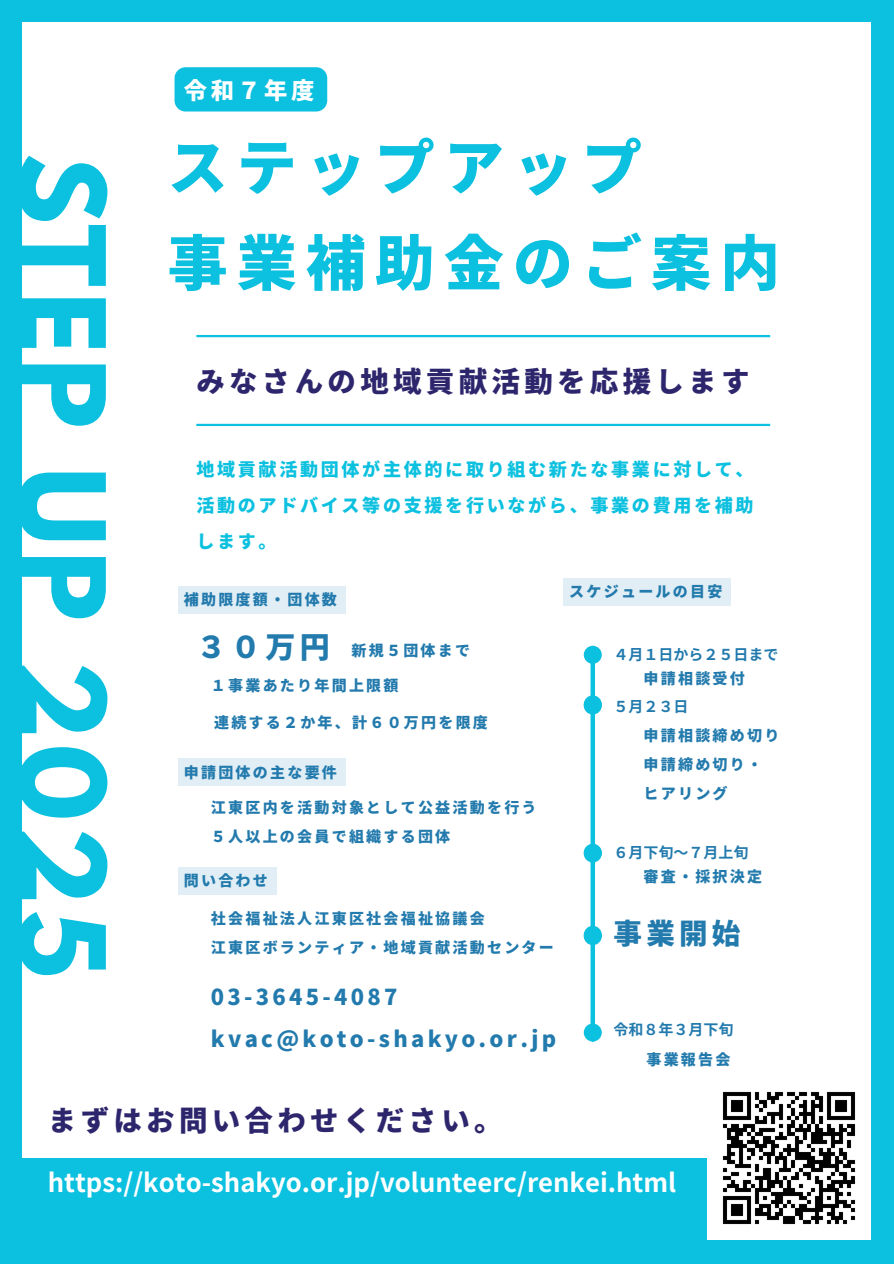
<style>
.page{position:relative;width:894px;height:1264px;background:#fff}
.page>*{position:absolute;margin:0;border:0;box-sizing:border-box;transform-origin:0 0}
.t1{font:700 105px "League Spartan";letter-spacing:.05em;color:#0cc0df}
.t2{font:900 60px/95.7px "Noto Sans JP";letter-spacing:.15em;color:#0cc0df}
.t3{font:900 30px "Noto Sans JP";color:#227aad}
.t4{font:900 28.5px "Noto Sans JP";letter-spacing:.15em;color:#2e266d}
.t5{font:900 28.5px "Noto Sans JP";color:#227aad}
.t6{font:700 25.65px "Noto Sans JP";color:#fff}
.t7{font:900 23.25px "Noto Sans JP";letter-spacing:.15em;color:#fff}
.t8{font:900 21.9px/42.8px "Noto Sans JP";letter-spacing:.15em;color:#227aad}
.t9{font:900 18px/36px "Noto Sans JP";letter-spacing:.15em;color:#0cc0df;text-align:justify}
.t10{font:900 15px "Noto Sans JP";letter-spacing:.15em;color:#227aad}
.t11{font:700 15px "Noto Sans JP";color:#227aad}
</style>
<div class="page">
<div style="left:0;top:0;width:893px;height:1263px;background:#0cc0df"></div>
<div style="left:23px;top:23px;width:847px;height:1134px;background:#fff"></div>
<hr style="left:196px;top:335px;width:574px;height:2px;background:#0cc0df">
<hr style="left:196px;top:424px;width:574px;height:2px;background:#0cc0df">
<div style="left:590px;top:662px;width:5px;height:35px;background:#0cc0df"></div>
<div style="left:586px;top:648px;width:13px;height:13px;background:#0cc0df;border-radius:50%"></div>
<div style="left:583px;top:645px;width:18px;height:18px;border:4px solid #0cc0df;border-radius:50%"></div>
<div style="left:583px;top:696px;width:18px;height:18px;border:4px solid #0cc0df;border-radius:50%"></div>
<div style="left:590px;top:712px;width:5px;height:132px;background:#0cc0df"></div>
<div style="left:586px;top:697px;width:13px;height:14px;background:#0cc0df;border-radius:50%"></div>
<div style="left:583px;top:695px;width:18px;height:18px;border:4px solid #0cc0df;border-radius:50%"></div>
<div style="left:583px;top:843px;width:18px;height:18px;border:4px solid #0cc0df;border-radius:50%"></div>
<div style="left:590px;top:861px;width:5px;height:66px;background:#0cc0df"></div>
<div style="left:586px;top:846px;width:13px;height:14px;background:#0cc0df;border-radius:50%"></div>
<div style="left:583px;top:844px;width:18px;height:18px;border:4px solid #0cc0df;border-radius:50%"></div>
<div style="left:583px;top:925px;width:18px;height:18px;border:4px solid #0cc0df;border-radius:50%"></div>
<div style="left:590px;top:944px;width:5px;height:80px;background:#0cc0df"></div>
<div style="left:586px;top:929px;width:13px;height:13px;background:#0cc0df;border-radius:50%"></div>
<div style="left:583px;top:927px;width:18px;height:18px;border:4px solid #0cc0df;border-radius:50%"></div>
<div style="left:586px;top:1025px;width:13px;height:14px;background:#0cc0df;border-radius:50%"></div>
<div style="left:583px;top:1023px;width:18px;height:18px;border:4px solid #0cc0df;border-radius:50%"></div>
<img style="left:707px;top:1091px;width:163px;height:148px">
<div style="left:174px;top:67px;width:153px;height:44px;background:#0cc0df;border-radius:11px"></div>
<div style="left:563px;top:578px;width:167px;height:27px;background:#e1eef5"></div>
<div style="left:178px;top:586px;width:167px;height:28px;background:#e1eef5"></div>
<div style="left:178px;top:758px;width:167px;height:28px;background:#e1eef5"></div>
<div style="left:178px;top:867px;width:98px;height:28px;background:#e1eef5"></div>
<p class="t1" style="left:114px;top:153px;width:825px;rotate:90deg">STEP UP 2025</p>
<h2 class="t7" style="left:184px;top:72px;width:132px">令和７年度</h2>
<h4 class="t2" style="left:168px;top:116px;width:613px">ステップアップ<br>事業補助金のご案内</h4>
<p class="t4" style="left:196px;top:359px;width:554px">みなさんの地域貢献活動を応援します</p>
<h3 class="t9" style="left:196px;top:451px;width:558px">地域貢献活動団体が主体的に取り組む新たな事業に対して、活動のアドバイス等の支援を行いながら、事業の費用を補助します。</h3>
<p class="t10" style="left:569px;top:579px;width:154px">スケジュールの目安</p>
<h3 class="t10" style="left:184px;top:588px;width:154px">補助限度額・団体数</h3>
<p class="t3" style="left:196px;top:622px;width:135px">３０万円</p>
<h3 class="t10" style="left:351px;top:638px;width:120px">新規５団体まで</h3>
<p class="t11" style="left:613px;top:642px;width:166px">４月１日から２５日まで</p>
<p class="t11" style="left:613px;top:694px;width:72px">５月２３日</p>
<h5 class="t10" style="left:643px;top:666px;width:103px">申請相談受付</h5>
<p class="t10" style="left:211px;top:674px;width:189px">１事業あたり年間上限額</p>
<p class="t10" style="left:214px;top:710px;width:275px">連続する２か年、計６０万円を限度</p>
<p class="t10" style="left:643px;top:723px;width:137px">申請相談締め切り</p>
<p class="t10" style="left:643px;top:752px;width:120px">申請締め切り・</p>
<p class="t10" style="left:643px;top:781px;width:85px">ヒアリング</p>
<p class="t10" style="left:184px;top:760px;width:154px">申請団体の主な要件</p>
<p class="t10" style="left:211px;top:795px;width:327px">江東区内を活動対象として公益活動を行う</p>
<p class="t10" style="left:211px;top:824px;width:241px">５人以上の会員で組織する団体</p>
<p class="t11" style="left:613px;top:840px;width:136px">６月下旬～７月上旬</p>
<p class="t10" style="left:184px;top:869px;width:85px">問い合わせ</p>
<p class="t10" style="left:643px;top:864px;width:120px">審査・採択決定</p>
<h6 class="t10" style="left:211px;top:906px;width:275px">社会福祉法人江東区社会福祉協議会</h6>
<p class="t10" style="left:211px;top:935px;width:344px">江東区ボランティア・地域貢献活動センター</p>
<p class="t8" style="left:211px;top:973px;width:346px">03-3645-4087 kvac@koto-shakyo.or.jp</p>
<p class="t5" style="left:613px;top:910px;width:128px">事業開始</p>
<p class="t11" style="left:613px;top:1017px;width:121px">令和８年３月下旬</p>
<p class="t10" style="left:646px;top:1047px;width:85px">事業報告会</p>
<p class="t4" style="left:48px;top:1097px;width:456px">まずはお問い合わせください。</p>
<p class="t6" style="left:48px;top:1162px;width:629px">https://koto-shakyo.or.jp/volunteerc/renkei.html</p>
</div>
